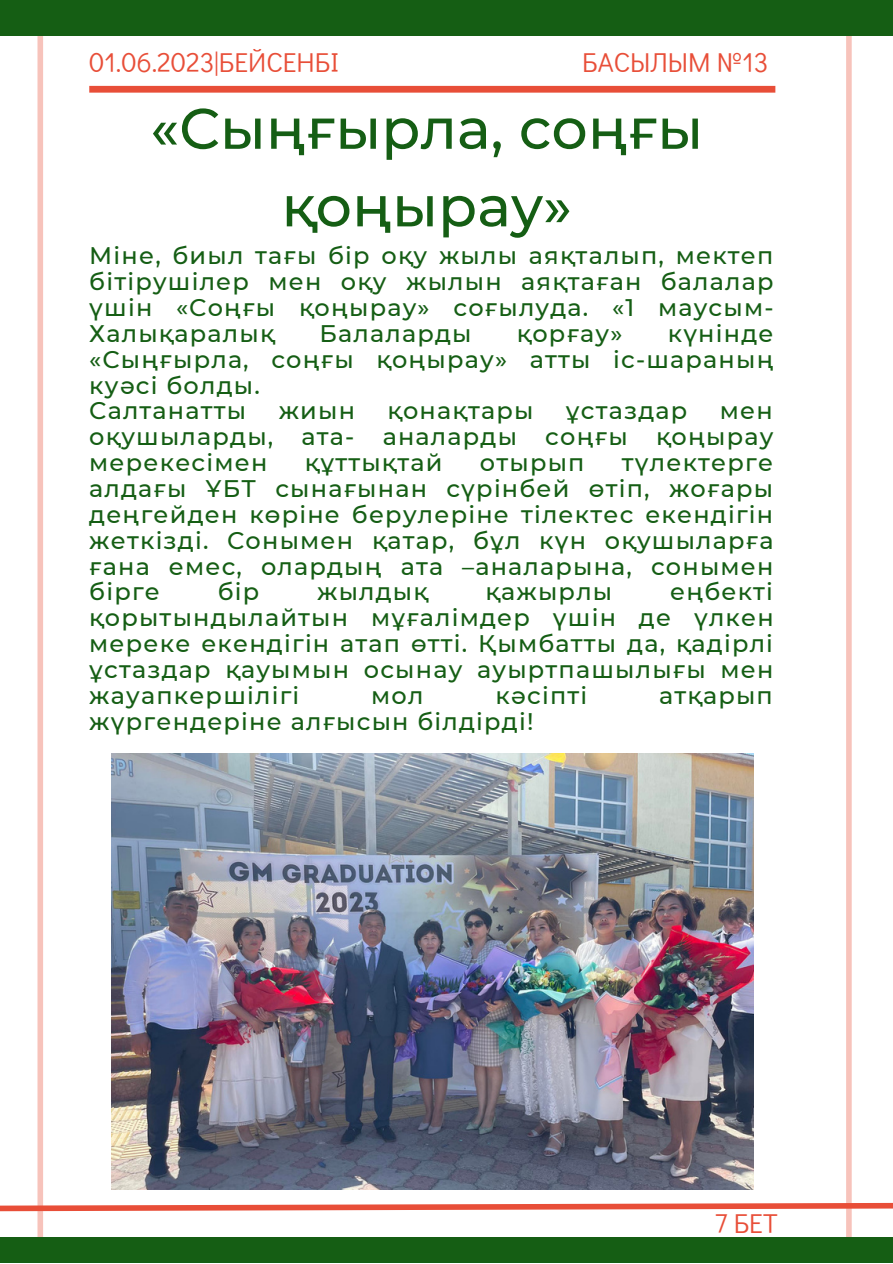
<style>
.page{position:relative;width:893px;height:1264px;background:#fff}
.page>*{position:absolute;margin:0;border:0;box-sizing:border-box;transform-origin:0 0}
.t1{font:500 57px/77.6px "Montserrat";color:#155e14;text-align:center}
.t2{font:27.3px "Didact Gothic";color:#e84e38}
.t3{font:500 24px/25.8px "Montserrat";letter-spacing:.05em;color:#155e14;text-align:justify}
</style>
<div class="page">
<div style="left:37px;top:0;width:6px;height:1262px;background:#f7c3bb"></div>
<div style="left:846px;top:0;width:5px;height:1262px;background:#f7c3bb"></div>
<div style="left:89px;top:86px;width:686px;height:7px;background:#e84e38"></div>
<svg style="left:0;top:1200px;width:892px;height:14px"></svg>
<div style="left:0;top:0;width:892px;height:36px;background:#155e14"></div>
<div style="left:0;top:1236px;width:892px;height:26px;background:#155e14"></div>
<img style="left:111px;top:753px;width:642px;height:436px">
<p class="t2" style="left:89px;top:44px;width:251px">01.06.2023|БЕЙСЕНБІ</p>
<p class="t2" style="left:582px;top:44px;width:187px">БАСЫЛЫМ №13</p>
<p class="t1" style="left:150px;top:89px;width:554px">«Сыңғырла, соңғы қоңырау»</p>
<p class="t3" style="left:89px;top:243px;width:685px">Міне, биыл тағы бір оқу жылы аяқталып, мектеп бітірушілер мен оқу жылын аяқтаған балалар үшін «Соңғы қоңырау» соғылуда. «1 маусым-Халықаралық</p>
<p class="t3" style="left:89px;top:320px;width:685px;text-indent:578px">күнінде «Сыңғырла, соңғы қоңырау» атты іс-шараның куәсі болды.</p>
<p class="t3" style="left:89px;top:398px;width:158px">Салтанатты</p>
<p class="t3" style="left:279px;top:398px;width:78px">жиын</p>
<p class="t3" style="left:387px;top:398px;width:147px">қонақтары</p>
<p class="t3" style="left:566px;top:398px;width:123px">ұстаздар</p>
<p class="t3" style="left:319px;top:320px;width:153px">Балаларды</p>
<p class="t3" style="left:517px;top:320px;width:107px">қорғау»</p>
<p class="t3" style="left:89px;top:398px;width:685px;text-indent:630px">мен оқушыларды, ата- аналарды соңғы қоңырау мерекесімен</p>
<p class="t3" style="left:305px;top:449px;width:139px">құттықтай</p>
<p class="t3" style="left:480px;top:449px;width:106px">отырып</p>
<p class="t3" style="left:89px;top:449px;width:685px;text-indent:532px">түлектерге алдағы ҰБТ сынағынан сүрінбей өтіп, жоғары деңгейден көріне берулеріне тілектес екендігін жеткізді. Сонымен қатар, бұл күн оқушыларға ғана емес, олардың ата –аналарына, сонымен бірге</p>
<p class="t3" style="left:89px;top:579px;width:686px;text-indent:580px">еңбекті қорытындылайтын мұғалімдер үшін де үлкен мереке екендігін атап өтті. Қымбатты да, қадірлі ұстаздар қауымын осынау ауыртпашылығы мен жауапкершілігі</p>
<p class="t3" style="left:218px;top:579px;width:43px">бір</p>
<p class="t3" style="left:317px;top:579px;width:112px">жылдық</p>
<p class="t3" style="left:485px;top:579px;width:128px">қажырлы</p>
<p class="t3" style="left:371px;top:682px;width:54px">мол</p>
<p class="t3" style="left:495px;top:682px;width:93px">кәсіпті</p>
<p class="t3" style="left:659px;top:682px;width:115px">атқарып</p>
<p class="t3" style="left:89px;top:708px;width:445px">жүргендеріне алғысын білдірді!</p>
<p class="t2" style="left:715px;top:1203px;width:64px">7 БЕТ</p>
</div>
